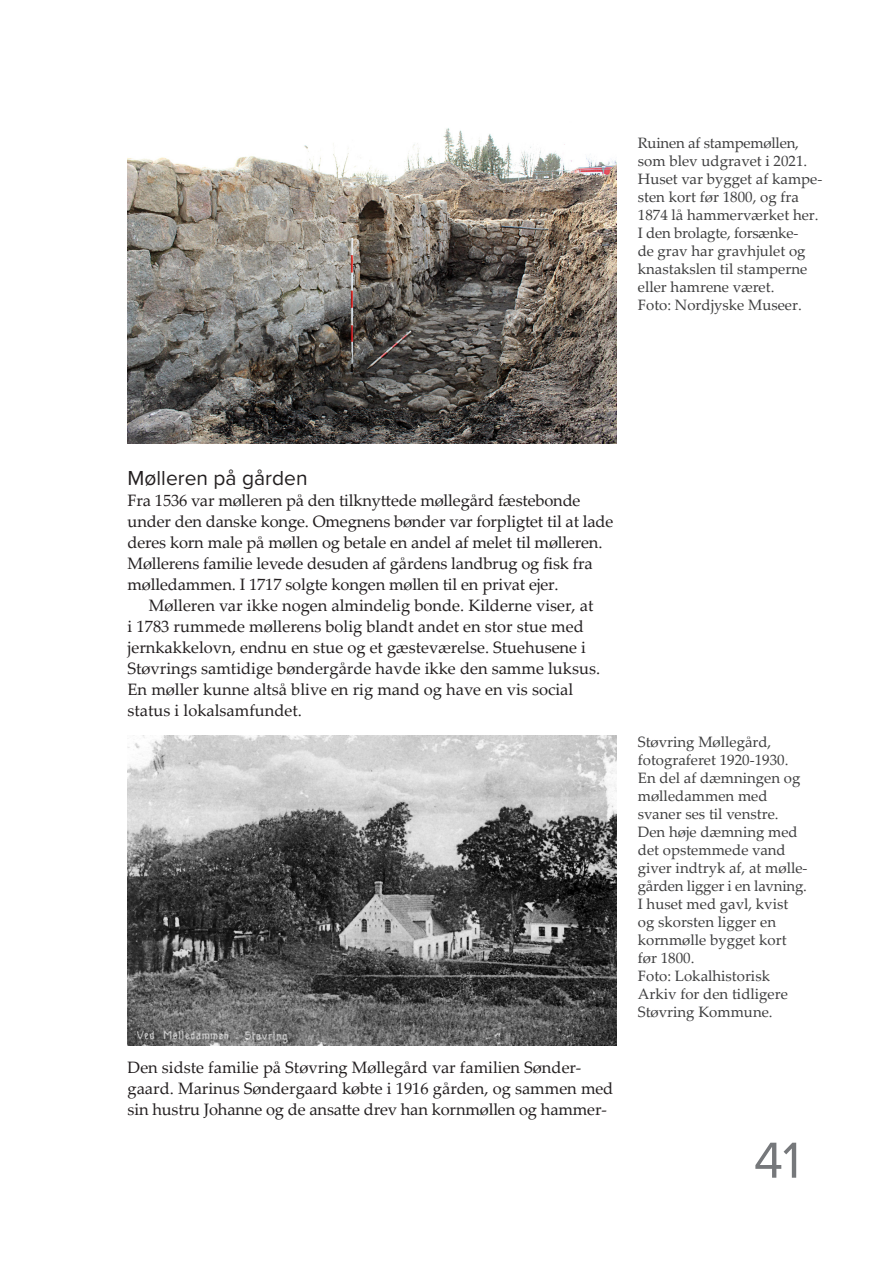
<style>
.page{position:relative;width:893px;height:1263px;background:#fff}
.page>*{position:absolute;margin:0;border:0;box-sizing:border-box;transform-origin:0 0}
.t1{font:52.5px "Proxima Nova";color:#76787b}
.Rubrik{font:21px "Proxima Nova";color:#231f20}
.Normal_0{font:16.5px/21px "Palatino Linotype";color:#231f20}
.Billedtekst{font:15px/18px "Palatino Linotype";color:#3e3e3f}
</style>
<div class="page">
<img style="left:128px;top:128px;width:489px;height:315px">
<img style="left:128px;top:736px;width:489px;height:309px">
<p class="Billedtekst" style="left:638px;top:134px;width:185px">Ruinen af stampemøllen, som blev udgravet i 2021.<br>Huset var bygget af kampe&shy;sten kort før 1800, og fra<br>1874 lå hammerværket her.<br>I den brolagte, forsænke-<br>de grav har gravhjulet og knastakslen til stamperne eller hamrene været.</p>
<p class="Billedtekst" style="left:638px;top:296px;width:165px">Foto: Nordjyske Museer.</p>
<p class="Rubrik" style="left:128px;top:462px;width:182px">Mølleren på gården</p>
<p class="Normal_0" style="left:128px;top:489px;width:487px">Fra 1536 var mølleren på den tilknyttede møllegård fæstebonde under den danske konge. Omegnens bønder var forpligtet til at lade deres korn male på møllen og betale en andel af melet til mølleren.<br>Møllerens familie levede desuden af gårdens landbrug og fisk fra mølledammen. I 1717 solgte kongen møllen til en privat ejer.</p>
<p class="Normal_0" style="left:128px;top:594px;width:474px;text-indent:21px">Mølleren var ikke nogen almindelig bonde. Kilderne viser, at i 1783 rummede møllerens bolig blandt andet en stor stue med jernkakkelovn, endnu en stue og et gæsteværelse. Stuehusene i Støvrings samtidige bøndergårde havde ikke den samme luksus.<br>En møller kunne altså blive en rig mand og have en vis social status i lokalsamfundet.</p>
<p class="Normal_0" style="left:128px;top:1056px;width:487px">Den sidste familie på Støvring Møllegård var familien Sønder&shy;gaard. Marinus Søndergaard købte i 1916 gården, og sammen med sin hustru Johanne og de ansatte drev han kornmøllen og hammer-</p>
<p class="Billedtekst" style="left:638px;top:732px;width:171px">Støvring Møllegård, fotograferet 1920-1930.<br>En del af dæmningen og mølledammen med svaner ses til venstre.<br>Den høje dæmning med det opstemmede vand giver indtryk af, at mølle&shy;gården ligger i en lavning.<br>I huset med gavl, kvist og skorsten ligger en kornmølle bygget kort før 1800.</p>
<p class="Billedtekst" style="left:638px;top:966px;width:152px">Foto: Lokalhistorisk<br>Arkiv for den tidligere<br>Støvring Kommune.</p>
<h1 class="t1" style="left:754px;top:1121px;width:48px">41</h1>
</div>
